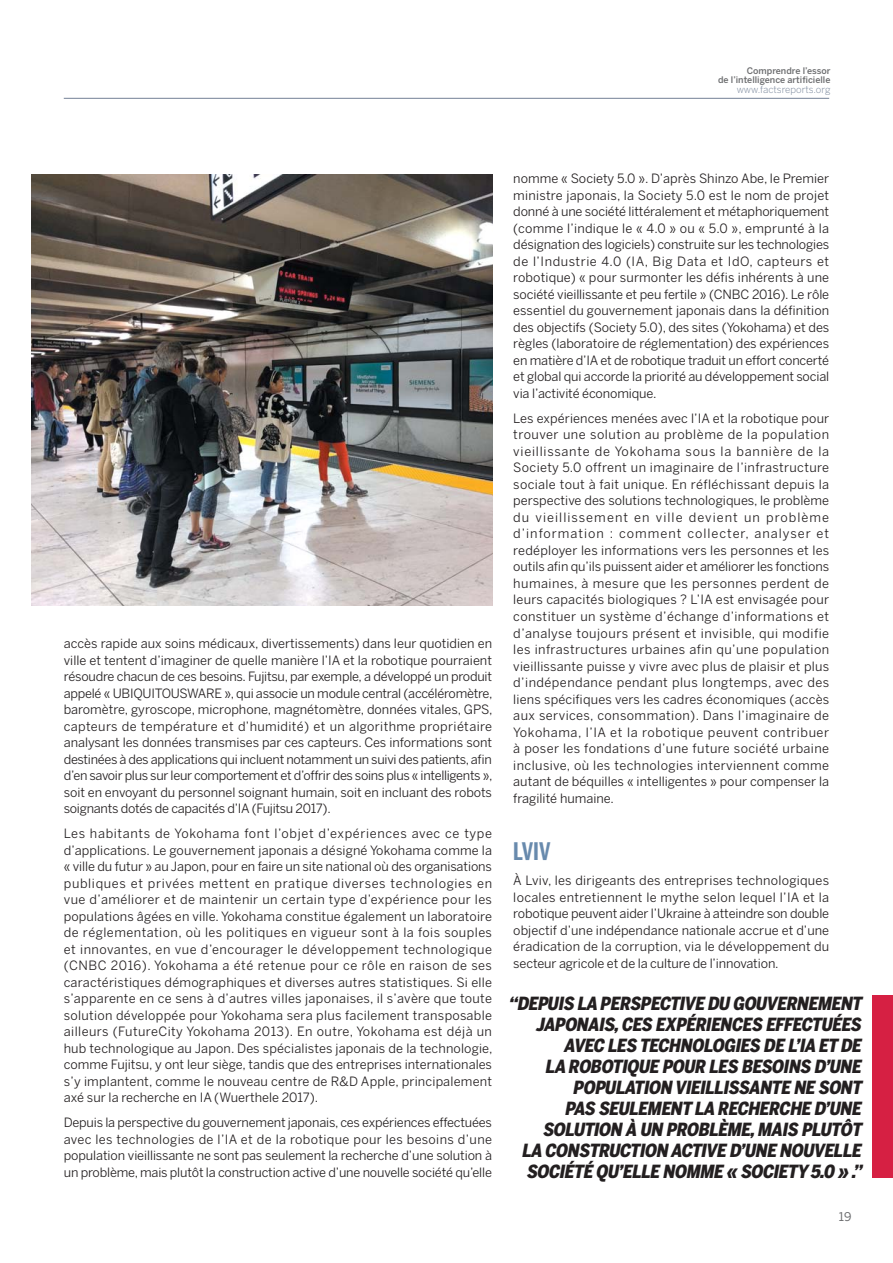
<style>
.page{position:relative;width:893px;height:1263px;background:#fff}
.page>*{position:absolute;margin:0;border:0;box-sizing:border-box;transform-origin:0 0}
.t1{font:700 24px "Benton Sans Comp";color:#688aad}
.t2{font:italic 900 18px/21px "Benton Sans Cond";letter-spacing:-.02em;color:#231f20;text-align:right}
.t3{font:12.75px/16.5px "Benton Sans";letter-spacing:-.01em;color:#231f20;text-align:justify}
.t4{font:12px "Benton Sans";color:#6d6e70}
.t5{font:300 9.75px "Benton Sans";color:#738196}
.t6{font:500 9px/9px "Benton Sans";color:#6d6e70;text-align:right}
</style>
<div class="page">
<img style="left:32px;top:174px;width:460px;height:432px">
<div style="left:873px;top:996px;width:20px;height:182px;background:#d62043"></div>
<hr style="left:64px;top:98px;width:765px;height:1px;background:#738196">
<p class="t6" style="left:718px;top:68px;width:114px">Comprendre l’essor<br>de l’intelligence artificielle</p>
<p class="t5" style="left:737px;top:86px;width:95px">www.factsreports.org</p>
<p class="t3" style="left:64px;top:636px;width:430px">accès rapide aux soins médicaux, divertissements) dans leur quotidien en ville et tentent d’imaginer de quelle manière l’IA et la robotique pourraient résoudre chacun de ces besoins. Fujitsu, par exemple, a développé un produit appelé « UBIQUITOUSWARE », qui associe un module central (accéléromètre, baromètre, gyroscope, microphone, magnétomètre, données vitales, GPS, capteurs de température et d’humidité) et un algorithme propriétaire analysant les données transmises par ces capteurs. Ces informations sont destinées à des applications qui incluent notamment un suivi des patients, afin d’en savoir plus sur leur comportement et d’offrir des soins plus « intelligents », soit en envoyant du personnel soignant humain, soit en incluant des robots soignants dotés de capacités d’IA (Fujitsu 2017).</p>
<p class="t3" style="left:64px;top:826px;width:430px">Les habitants de Yokohama font l’objet d’expériences avec ce type d’applications. Le gouvernement japonais a désigné Yokohama comme la « ville du futur » au Japon, pour en faire un site national où des organisations publiques et privées mettent en pratique diverses technologies en vue d’améliorer et de maintenir un certain type d’expérience pour les populations âgées en ville. Yokohama constitue également un laboratoire de réglementation, où les politiques en vigueur sont à la fois souples et innovantes, en vue d’encourager le développement technologique (CNBC 2016). Yokohama a été retenue pour ce rôle en raison de ses caractéristiques démographiques et diverses autres statistiques. Si elle s’apparente en ce sens à d’autres villes japonaises, il s’avère que toute solution développée pour Yokohama sera plus facilement transposable ailleurs (FutureCity Yokohama 2013). En outre, Yokohama est déjà un hub technologique au Japon. Des spécialistes japonais de la technologie, comme Fujitsu, y ont leur siège, tandis que des entreprises internationales s’y implantent, comme le nouveau centre de R&amp;D Apple, principalement axé sur la recherche en IA (Wuerthele 2017).</p>
<p class="t3" style="left:64px;top:1115px;width:430px">Depuis la perspective du gouvernement japonais, ces expériences effectuées avec les technologies de l’IA et de la robotique pour les besoins d’une population vieillissante ne sont pas seulement la recherche d’une solution à un problème, mais plutôt la construction active d’une nouvelle société qu’elle</p>
<p class="t3" style="left:513px;top:172px;width:317px">nomme « Society 5.0 ». D’après Shinzo Abe, le Premier ministre japonais, la Society 5.0 est le nom de projet donné à une société littéralement et métaphoriquement (comme l’indique le « 4.0 » ou « 5.0 », emprunté à la désignation des logiciels) construite sur les technologies de l’Industrie 4.0 (IA, Big Data et IdO, capteurs et robotique) « pour surmonter les défis inhérents à une société vieillissante et peu fertile » (CNBC 2016). Le rôle essentiel du gouvernement japonais dans la définition des objectifs (Society 5.0), des sites (Yokohama) et des règles (laboratoire de réglementation) des expériences en matière d’IA et de robotique traduit un effort concerté et global qui accorde la priorité au développement social via l’activité économique.</p>
<p class="t3" style="left:513px;top:411px;width:317px">Les expériences menées avec l’IA et la robotique pour trouver une solution au problème de la population vieillissante de Yokohama sous la bannière de la Society 5.0 offrent un imaginaire de l’infrastructure sociale tout à fait unique. En réfléchissant depuis la perspective des solutions technologiques, le problème du vieillissement en ville devient un problème d’information : comment collecter, analyser et redéployer les informations vers les personnes et les outils afin qu’ils puissent aider et améliorer les fonctions humaines, à mesure que les personnes perdent de leurs capacités biologiques ? L’IA est envisagée pour constituer un système d’échange d’informations et d’analyse toujours présent et invisible, qui modifie les infrastructures urbaines afin qu’une population vieillissante puisse y vivre avec plus de plaisir et plus d’indépendance pendant plus longtemps, avec des liens spécifiques vers les cadres économiques (accès aux services, consommation). Dans l’imaginaire de Yokohama, l’IA et la robotique peuvent contribuer à poser les fondations d’une future société urbaine inclusive, où les technologies interviennent comme autant de béquilles « intelligentes » pour compenser la fragilité humaine.</p>
<h1 class="t1" style="left:513px;top:842px;width:39px">LVIV</h1>
<p class="t3" style="left:513px;top:873px;width:317px">À Lviv, les dirigeants des entreprises technologiques locales entretiennent le mythe selon lequel l’IA et la robotique peuvent aider l’Ukraine à atteindre son double objectif d’une indépendance nationale accrue et d’une éradication de la corruption, via le développement du secteur agricole et de la culture de l’innovation.</p>
<p class="t2" style="left:508px;top:994px;width:358px">“DEPUIS LA PERSPECTIVE DU GOUVERNEMENT JAPONAIS,CES EXPÉRIENCES EFFECTUÉES AVEC LES TECHNOLOGIES DE L’IA ET DE<br>LA ROBOTIQUE POUR LES BESOINS D’UNE POPULATION VIEILLISSANTE NE SONT<br>PAS SEULEMENT LA RECHERCHE D’UNE SOLUTION À UN PROBLÈME,MAIS PLUTÔT<br>LA CONSTRUCTION ACTIVE D’UNE NOUVELLE SOCIÉTÉ QU’ELLE NOMME « SOCIETY 5.0 » .”</p>
<p class="t4" style="left:839px;top:1212px;width:14px">19</p>
</div>
